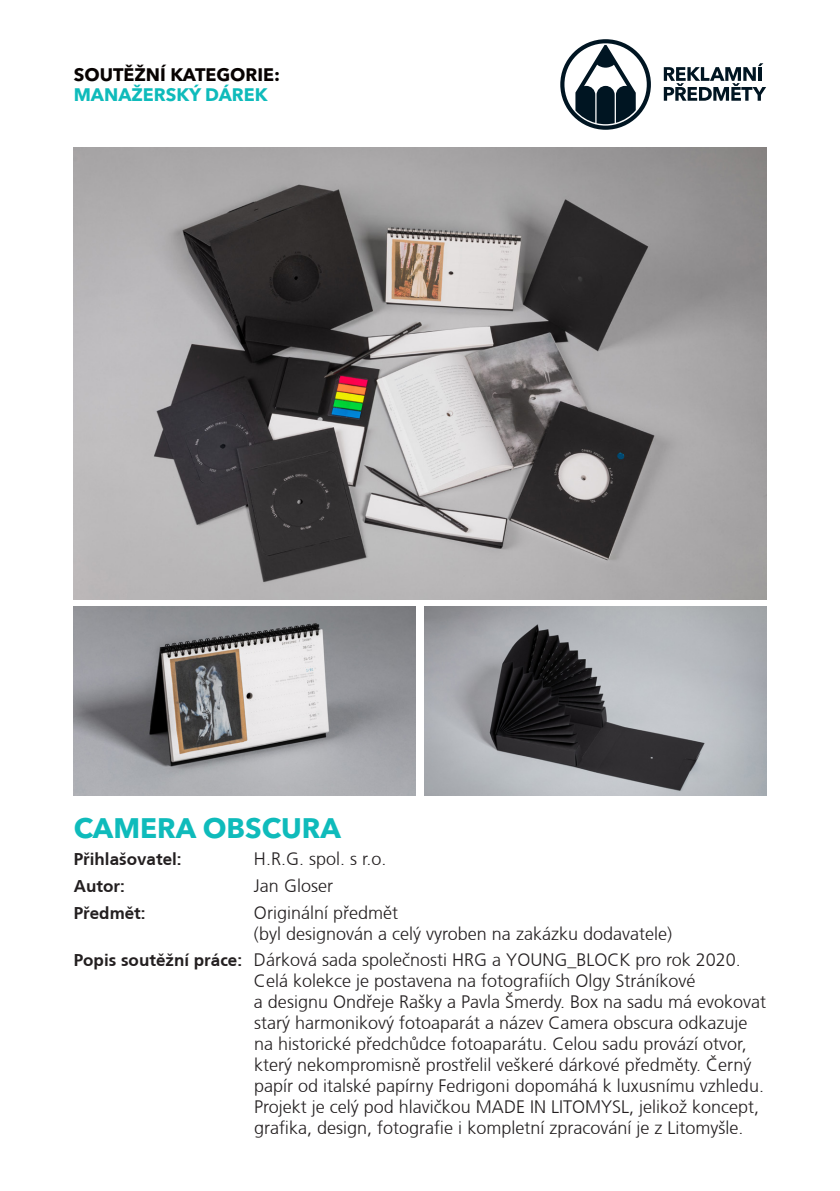
<style>
.page{position:relative;width:840px;height:1191px;background:#fff}
.page>*{position:absolute;margin:0;border:0;box-sizing:border-box;transform-origin:0 0}
.t1{font:700 28px "Avenir Next LT Pro";color:#0fbbbb}
.t2{font:300 18px/21px "Frutiger CE";color:#231f20}
.t3{font:700 18px "Avenir Next LT Pro";color:#080302}
.t4{font:700 18px "Avenir Next LT Pro";color:#0fbbbb}
.t5{font:700 17px "Frutiger CE";color:#231f20}
.s1{font-weight:700;font-size:17px}
</style>
<div class="page">
<svg style="left:663px;top:63px;width:102px;height:38px"></svg>
<svg style="left:560px;top:39px;width:90px;height:91px"></svg>
<img style="left:74px;top:606px;width:341px;height:189px">
<img style="left:424px;top:606px;width:341px;height:189px">
<img style="left:74px;top:147px;width:691px;height:453px">
<p class="t3" style="left:74px;top:64px;width:208px">SOUTĚŽNÍ KATEGORIE:</p>
<p class="t4" style="left:74px;top:84px;width:195px">MANAŽERSKÝ DÁREK</p>
<h1 class="t1" style="left:74px;top:811px;width:268px">CAMERA OBSCURA</h1>
<p class="t5" style="left:74px;top:849px;width:109px">Přihlašovatel:</p>
<p class="t2" style="left:254px;top:848px;width:134px">H.R.G. spol. s r.o.</p>
<p class="t5" style="left:74px;top:875px;width:52px">Autor:</p>
<p class="t2" style="left:254px;top:875px;width:81px">Jan Gloser</p>
<p class="t5" style="left:74px;top:902px;width:73px">Předmět:</p>
<p class="t2" style="left:254px;top:901px;width:419px">Originální předmět<br>(byl designován a celý vyroben na zakázku dodavatele)</p>
<p class="t2" style="left:254px;top:949px;width:513px;text-indent:-180px"><span class="s1">Popis soutěžní práce:</span> Dárková sada společnosti HRG a YOUNG_BLOCK pro rok 2020.<br>Celá kolekce je postavena na fotografiích Olgy Stráníkové<br>a designu Ondřeje Rašky a Pavla Šmerdy. Box na sadu má evokovat starý harmonikový fotoaparát a název Camera obscura odkazuje na historické předchůdce fotoaparátu. Celou sadu provází otvor, který nekompromisně prostřelil veškeré dárkové předměty. Černý papír od italské papírny Fedrigoni dopomáhá k luxusnímu vzhledu.<br>Projekt je celý pod hlavičkou MADE IN LITOMYSL, jelikož koncept, grafika, design, fotografie i kompletní zpracování je z Litomyšle.</p>
</div>
